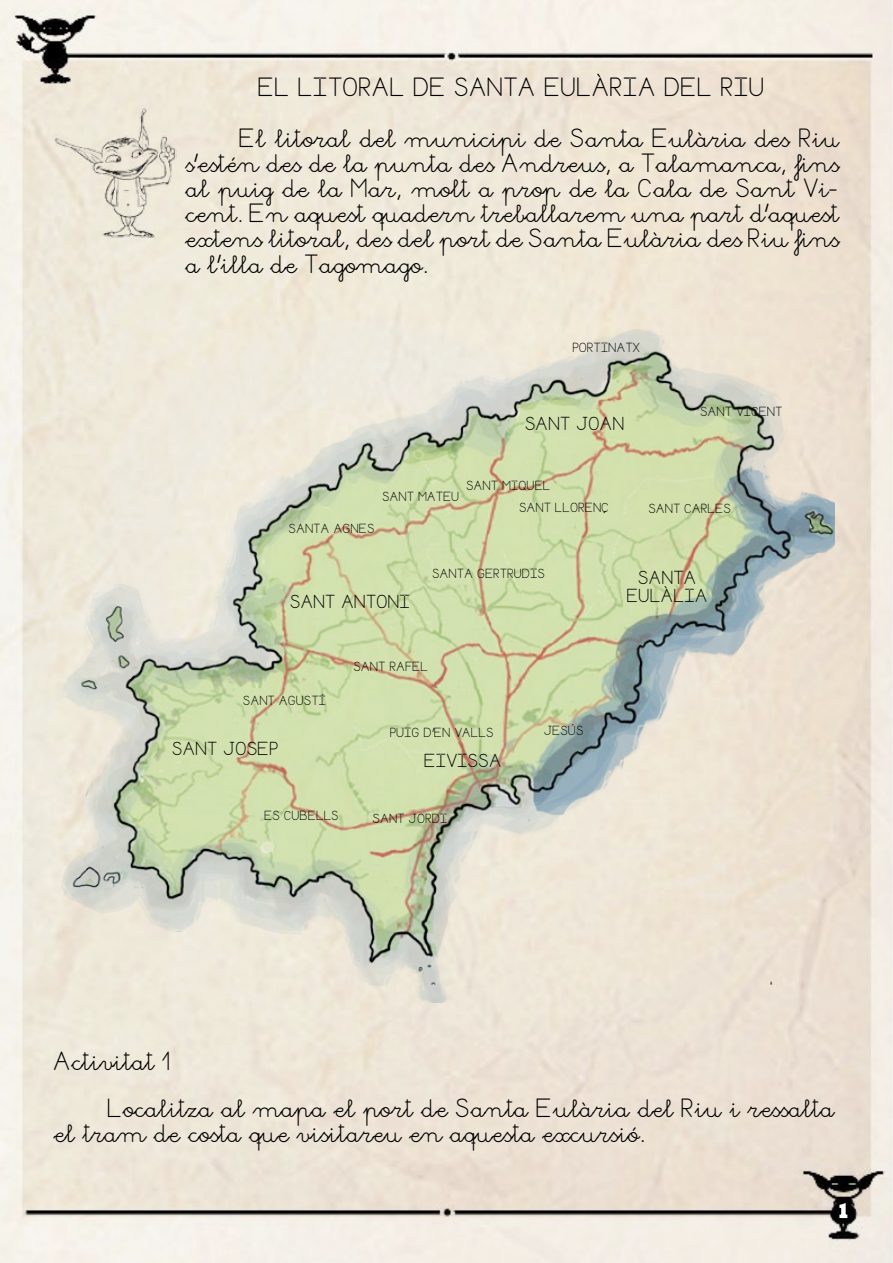
<style>
.page{position:relative;width:893px;height:1263px;background:#fff}
.page>*{position:absolute;margin:0;border:0;box-sizing:border-box;transform-origin:0 0}
.t1{font:21px/25.2px "Massallera";color:#000}
.t2{font:15px/18px "Massallera";color:#000;text-align:center}
.t3{font:10.5px "Massallera";color:#000}
</style>
<div class="page">
<img style="left:0;top:0;width:893px;height:1263px">
<svg style="left:838px;top:1201px;width:11px;height:18px"></svg>
<img style="left:9px;top:312px;width:825px;height:691px">
<img style="left:54px;top:95px;width:123px;height:146px">
<p class="t1" style="left:259px;top:77px;width:508px">EL LITORAL DE SANTA EULÀRIA DEL RIU</p>
<p class="t1" style="left:186px;top:127px;width:655px;text-align:justify;text-indent:54px">El litoral del municipi de Santa Eulària des Riu s’estén des de la punta des Andreus, a Talamanca, fins al puig de la Mar, molt a prop de la Cala de Sant Vi&shy;cent. En aquest quadern treballarem una part d’aquest extens litoral, des del port de Santa Eulària des Riu fins a l’illa de Tagomago.</p>
<p class="t3" style="left:573px;top:341px;width:69px">PORTINATX</p>
<p class="t2" style="left:526px;top:416px;width:101px">SANT JOAN</p>
<p class="t3" style="left:289px;top:521px;width:87px">SANTA AGNES</p>
<p class="t3" style="left:383px;top:489px;width:79px">SANT MATEU</p>
<p class="t3" style="left:467px;top:479px;width:86px">SANT MIQUEL</p>
<p class="t3" style="left:520px;top:501px;width:91px">SANT LLORENÇ</p>
<p class="t3" style="left:701px;top:404px;width:84px">SANT VICENT</p>
<p class="t3" style="left:649px;top:502px;width:84px">SANT CARLES</p>
<p class="t2" style="left:291px;top:594px;width:122px">SANT ANTONI</p>
<p class="t3" style="left:433px;top:567px;width:114px">SANTA GERTRUDIS</p>
<p class="t3" style="left:244px;top:694px;width:85px">SANT AGUSTÍ</p>
<p class="t2" style="left:173px;top:742px;width:108px">SANT JOSEP</p>
<p class="t3" style="left:354px;top:660px;width:76px">SANT RAFEL</p>
<p class="t3" style="left:390px;top:725px;width:105px">PUIG D’EN VALLS</p>
<p class="t2" style="left:425px;top:753px;width:80px">EIVISSA</p>
<p class="t3" style="left:265px;top:808px;width:76px">ES CUBELLS</p>
<p class="t3" style="left:373px;top:812px;width:76px">SANT JORDI</p>
<p class="t3" style="left:544px;top:723px;width:41px">JESÚS</p>
<p class="t2" style="left:627px;top:570px;width:83px">SANTA<br>EULÀLIA</p>
<p class="t1" style="left:54px;top:1050px;width:120px">Activitat 1</p>
<p class="t1" style="left:54px;top:1097px;width:782px;text-indent:54px">Localitza al mapa el port de Santa Eulària del Riu i ressalta el tram de costa que visitareu en aquesta excursió.</p>
</div>
